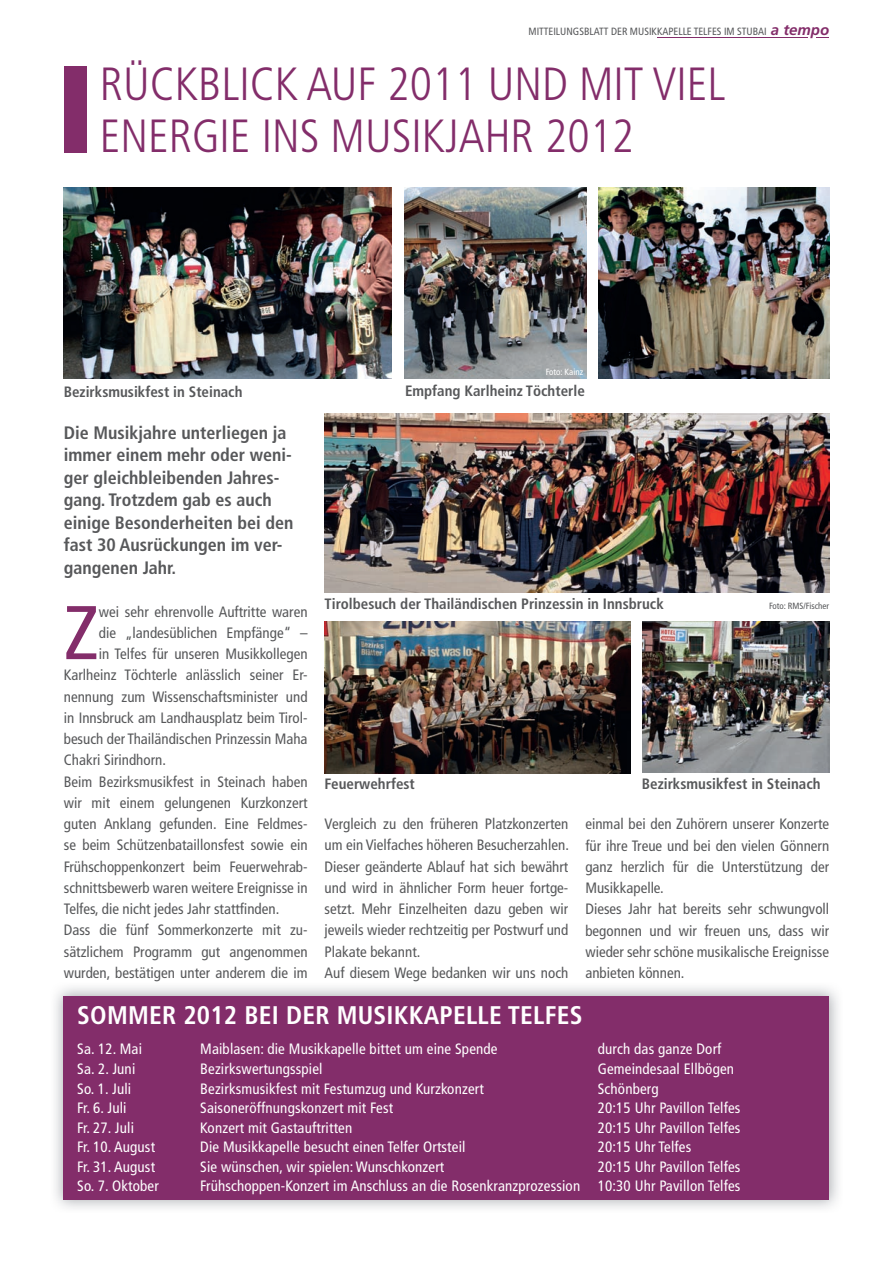
<style>
.page{position:relative;width:893px;height:1263px;background:#fff}
.page>*{position:absolute;margin:0;border:0;box-sizing:border-box;transform-origin:0 0}
.t1{font:condensed 75.9px "Frutiger";color:#832d6a}
.t2{font:300 condensed 46.5px/52.5px "Frutiger";color:#832d6a}
.t3{font:700 condensed 25.5px "Frutiger";letter-spacing:.01em;color:#fff}
.t4{font:700 condensed 18px/22.5px "Frutiger";color:#57585a}
.t5{font:condensed 15px/21.3px "Frutiger";color:#57585a}
.t6{font:condensed 15px "Frutiger";letter-spacing:.01em;color:#fff}
.t7{font:700 condensed 15px "Frutiger";color:#57585a}
.t8{font:condensed 10.5px "Frutiger";color:#57585a}
.t9{font:condensed 9px "Frutiger";color:#57585a}
.t10{font:condensed 9px "Frutiger";color:#fff}
.s1{font-weight:700;font-style:italic;font-stretch:normal;font-size:15px;color:#832d6a}
</style>
<div class="page">
<svg style="left:816px;top:37px;width:12px;height:1px"></svg>
<hr style="left:657px;top:37px;width:151px;height:1px;background:#832d6a">
<img style="left:55px;top:987px;width:783px;height:222px">
<div style="left:64px;top:996px;width:765px;height:203px;background:#832d6a"></div>
<img style="left:64px;top:187px;width:327px;height:191px">
<img style="left:642px;top:622px;width:187px;height:151px">
<img style="left:404px;top:187px;width:182px;height:191px">
<img style="left:325px;top:414px;width:504px;height:179px">
<img style="left:325px;top:622px;width:305px;height:151px">
<img style="left:599px;top:187px;width:230px;height:191px">
<div style="left:64px;top:67px;width:22px;height:86px;background:#832d6a"></div>
<p class="t8" style="left:529px;top:25px;width:302px">MITTEILUNGSBLATT DER MUSIKKAPELLE TELFES IM STUBAI <span class="s1">a tempo</span></p>
<h2 class="t2" style="left:100px;top:58px;width:627px">RÜCKBLICK AUF 2011 UND MIT VIEL<br>ENERGIE INS MUSIKJAHR 2012</h2>
<p class="t7" style="left:64px;top:383px;width:180px">Bezirksmusikfest in Steinach</p>
<p class="t10" style="left:546px;top:367px;width:39px">Foto: Kainz</p>
<p class="t7" style="left:405px;top:382px;width:181px">Empfang Karlheinz Töchterle</p>
<p class="t4" style="left:64px;top:421px;width:231px">Die Musikjahre unterliegen ja immer einem mehr oder weni&shy;ger gleichbleibenden Jahres&shy;gang. Trotzdem gab es auch einige Besonderheiten bei den fast 30 Ausrückungen im ver&shy;gangenen Jahr.</p>
<h1 class="t1" style="left:64px;top:589px;width:37px">Z</h1>
<p class="t5" style="left:99px;top:601px;width:210px">wei sehr ehrenvolle Auftritte waren</p>
<p class="t7" style="left:325px;top:595px;width:341px">Tirolbesuch der Thailändischen Prinzessin in Innsbruck</p>
<p class="t9" style="left:769px;top:601px;width:62px">Foto: RMS/Fischer</p>
<p class="t5" style="left:99px;top:622px;width:210px">die „landesüblichen Empfänge“ –</p>
<p class="t5" style="left:99px;top:643px;width:210px">in Telfes für unseren Musikkollegen</p>
<p class="t5" style="left:64px;top:665px;width:245px">Karlheinz Töchterle anlässlich seiner Er-</p>
<p class="t5" style="left:64px;top:686px;width:245px">nennung zum Wissenschaftsminister und</p>
<p class="t5" style="left:64px;top:707px;width:245px">in Innsbruck am Landhausplatz beim Tirol-</p>
<p class="t5" style="left:64px;top:728px;width:245px">besuch der Thailändischen Prinzessin Maha</p>
<p class="t5" style="left:64px;top:750px;width:104px">Chakri Sirindhorn.</p>
<p class="t5" style="left:64px;top:771px;width:245px">Beim Bezirksmusikfest in Steinach haben</p>
<p class="t5" style="left:64px;top:792px;width:245px">wir mit einem gelungenen Kurzkonzert</p>
<p class="t5" style="left:64px;top:813px;width:245px">guten Anklang gefunden. Eine Feldmes-</p>
<p class="t5" style="left:64px;top:835px;width:245px">se beim Schützenbataillonsfest sowie ein</p>
<p class="t5" style="left:64px;top:856px;width:245px">Frühschoppenkonzert beim Feuerwehrab-</p>
<p class="t5" style="left:64px;top:877px;width:245px">schnittsbewerb waren weitere Ereignisse in</p>
<p class="t5" style="left:64px;top:898px;width:217px">Telfes, die nicht jedes Jahr stattfinden.</p>
<p class="t5" style="left:64px;top:920px;width:245px">Dass die fünf Sommerkonzerte mit zu-</p>
<p class="t5" style="left:64px;top:941px;width:245px">sätzlichem Programm gut angenommen</p>
<p class="t5" style="left:64px;top:962px;width:245px">wurden, bestätigen unter anderem die im</p>
<p class="t7" style="left:325px;top:775px;width:92px">Feuerwehrfest</p>
<p class="t7" style="left:642px;top:775px;width:180px">Bezirksmusikfest in Steinach</p>
<p class="t5" style="left:325px;top:813px;width:246px">Vergleich zu den früheren Platzkonzerten um ein Vielfaches höheren Besucherzahlen.<br>Dieser geänderte Ablauf hat sich bewährt und wird in ähnlicher Form heuer fortge&shy;setzt. Mehr Einzelheiten dazu geben wir jeweils wieder rechtzeitig per Postwurf und Plakate bekannt.<br>Auf diesem Wege bedanken wir uns noch</p>
<h3 class="t3" style="left:77px;top:1000px;width:507px">SOMMER 2012 BEI DER MUSIKKAPELLE TELFES</h3>
<p class="t6" style="left:77px;top:1040px;width:66px">Sa. 12. Mai</p>
<p class="t6" style="left:200px;top:1040px;width:299px">Maiblasen: die Musikkapelle bittet um eine Spende</p>
<p class="t6" style="left:598px;top:1040px;width:125px">durch das ganze Dorf</p>
<p class="t6" style="left:77px;top:1060px;width:60px">Sa. 2. Juni</p>
<p class="t6" style="left:200px;top:1060px;width:124px">Bezirkswertungsspiel</p>
<p class="t6" style="left:598px;top:1060px;width:138px">Gemeindesaal Ellbögen</p>
<p class="t6" style="left:77px;top:1079px;width:55px">So. 1. Juli</p>
<p class="t6" style="left:200px;top:1079px;width:285px">Bezirksmusikfest mit Festumzug und Kurzkonzert</p>
<p class="t6" style="left:598px;top:1079px;width:62px">Schönberg</p>
<p class="t6" style="left:77px;top:1099px;width:51px">Fr. 6. Juli</p>
<p class="t6" style="left:200px;top:1099px;width:194px">Saisoneröffnungskonzert mit Fest</p>
<p class="t6" style="left:598px;top:1099px;width:144px">20:15 Uhr Pavillon Telfes</p>
<p class="t6" style="left:77px;top:1118px;width:58px">Fr. 27. Juli</p>
<p class="t6" style="left:200px;top:1118px;width:154px">Konzert mit Gastauftritten</p>
<p class="t6" style="left:598px;top:1118px;width:144px">20:15 Uhr Pavillon Telfes</p>
<p class="t6" style="left:77px;top:1138px;width:79px">Fr. 10. August</p>
<p class="t6" style="left:200px;top:1138px;width:267px">Die Musikkapelle besucht einen Telfer Ortsteil</p>
<p class="t6" style="left:598px;top:1138px;width:95px">20:15 Uhr Telfes</p>
<p class="t6" style="left:77px;top:1157px;width:79px">Fr. 31. August</p>
<p class="t6" style="left:200px;top:1157px;width:246px">Sie wünschen, wir spielen: Wunschkonzert</p>
<p class="t6" style="left:598px;top:1157px;width:144px">20:15 Uhr Pavillon Telfes</p>
<p class="t6" style="left:77px;top:1177px;width:83px">So. 7. Oktober</p>
<p class="t6" style="left:200px;top:1177px;width:542px">Frühschoppen-Konzert im Anschluss an die Rosenkranzprozession 10:30 Uhr Pavillon Telfes</p>
<p class="t5" style="left:585px;top:813px;width:245px">einmal bei den Zuhörern unserer Konzerte für ihre Treue und bei den vielen Gönnern ganz herzlich für die Unterstützung der Musikkapelle.<br>Dieses Jahr hat bereits sehr schwungvoll begonnen und wir freuen uns, dass wir wieder sehr schöne musikalische Ereignisse anbieten können.</p>
</div>
